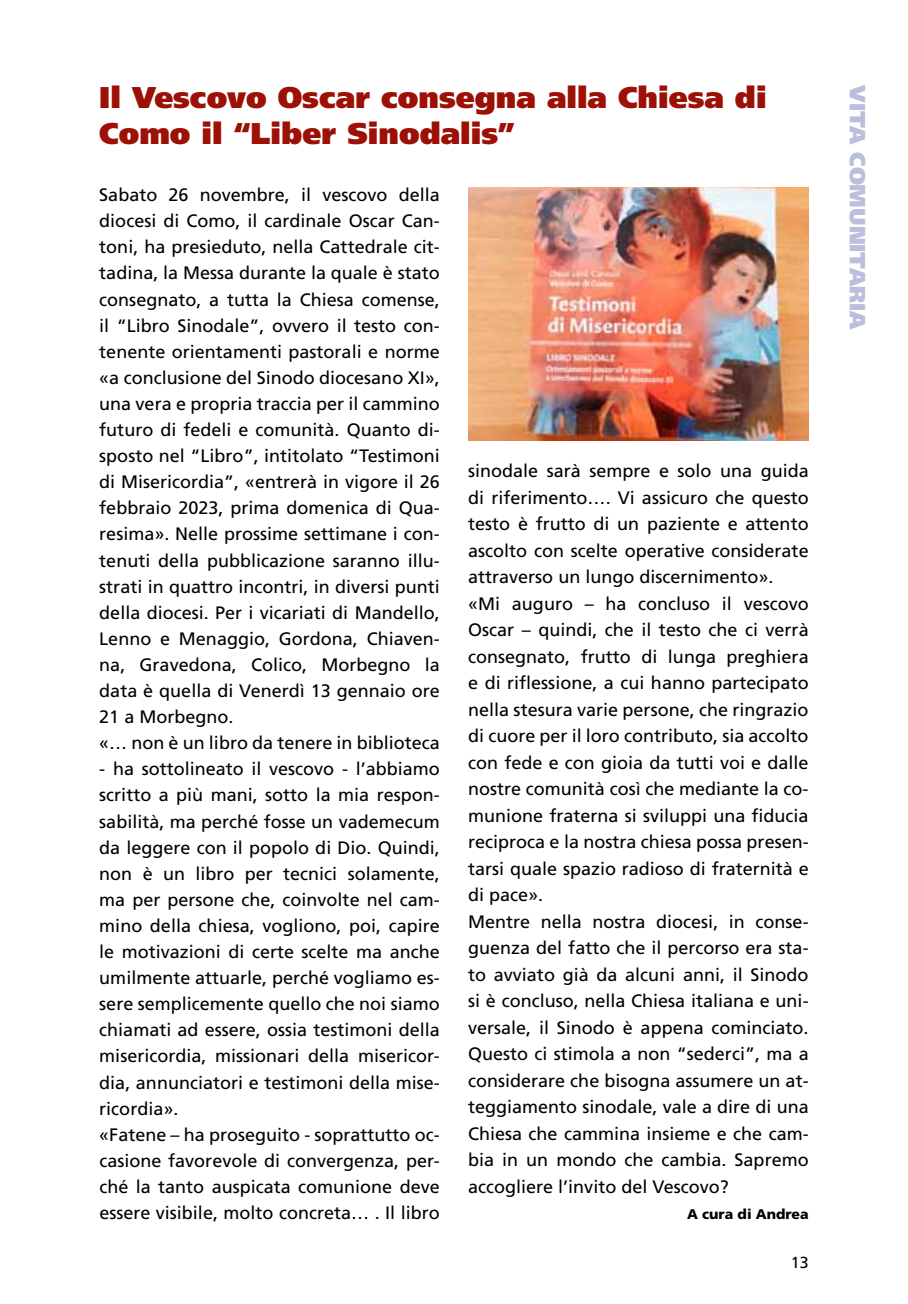
<style>
.page{position:relative;width:908px;height:1304px;background:#fff}
.page>*{position:absolute;margin:0;border:0;box-sizing:border-box;transform-origin:0 0}
.t1{font:900 30px/36px "Frutiger";color:#9c1006}
.t2{font:900 22px "Frutiger";color:#bbbedc}
.t3{font:18px/26.2px "Frutiger";color:#000}
.t4{font:16px "Frutiger";color:#000}
.t5{font:900 14px "Frutiger";color:#000}
</style>
<div class="page">
<img style="left:468px;top:187px;width:340px;height:253px">
<h1 class="t1" style="left:99px;top:79px;width:668px">Il Vescovo Oscar consegna alla Chiesa di<br>Como il “Liber Sinodalis”</h1>
<p class="t3" style="left:99px;top:182px;width:342px">Sabato 26 novembre, il vescovo della diocesi di Como, il cardinale Oscar Can&shy;toni, ha presieduto, nella Cattedrale cit&shy;tadina, la Messa durante la quale è stato consegnato, a tutta la Chiesa comense, il “Libro Sinodale”, ovvero il testo con&shy;tenente orientamenti pastorali e norme «a conclusione del Sinodo diocesano XI », una vera e propria traccia per il cammino futuro di fedeli e comunità. Quanto di&shy;sposto nel “Libro”, intitolato “Testimoni di M isericordia”, «entrerà in vigore il 26 febbraio 2023, prima domenica di Qua&shy;resima». Nelle prossime settimane i con&shy;tenuti della pubblicazione saranno illu&shy;strati in quattro incontri, in diversi punti della diocesi. Per i vicariati di Mandello, Lenno e Menaggio, Gordona, Chiaven&shy;na, Gravedona, Colico, Morbegno la data è quella di Venerdì 13 gennaio ore 21 a Morbegno.<br>«… non è un libro da tenere in biblioteca</p>
<p class="t3" style="left:99px;top:756px;width:342px">- ha sottolineato il vescovo - l’abbiamo scritto a più mani, sotto la mia respon&shy;sabilità, ma perché fosse un vademecum da leggere con il popolo di Dio. Quindi, non è un libro per tecnici solamente, ma per persone che, coinvolte nel cam&shy;mino della chiesa, vogliono, poi, capire le motivazioni di certe scelte ma anche umilmente attuarle, perché vogliamo es&shy;sere semplicemente quello che noi siamo chiamati ad essere, ossia testimoni della misericordia, missionari della misericor&shy;dia, annunciatori e testimoni della mise&shy;ricordia».<br>«Fatene – ha proseguito - soprattutto oc&shy;casione favorevole di convergenza, per&shy;ché la tanto auspicata comunione deve essere visibile, molto concreta… . I l libro</p>
<p class="t3" style="left:468px;top:457px;width:342px">sinodale sarà sempre e solo una guida di riferimento…. Vi assicuro che questo testo è frutto di un paziente e attento ascolto con scelte operative considerate attraverso un lungo discernimento». «Mi auguro – ha concluso il vescovo Oscar – quindi, che il testo che ci verrà consegnato, frutto di lunga preghiera e di riflessione, a cui hanno partecipato nella stesura varie persone, che ringrazio di cuore per il loro contributo, sia accolto con fede e con gioia da tutti voi e dalle nostre comunità così che mediante la co&shy;munione fraterna si sviluppi una fiducia reciproca e la nostra chiesa possa presen&shy;tarsi quale spazio radioso di fraternità e di pace».<br>Mentre nella nostra diocesi, in conse&shy;guenza del fatto che il percorso era sta&shy;to avviato già da alcuni anni, il Sinodo si è concluso, nella Chiesa italiana e uni&shy;versale, il Sinodo è appena cominciato.<br>Questo ci stimola a non “sederci”, ma a considerare che bisogna assumere un at&shy;teggiamento sinodale, vale a dire di una Chiesa che cammina insieme e che cam&shy;bia in un mondo che cambia. Sapremo accogliere l’invito del Vescovo?</p>
<p class="t5" style="left:686px;top:1206px;width:123px">A cura di Andrea</p>
<p class="t4" style="left:790px;top:1253px;width:19px">13</p>
<p class="t2" style="left:870px;top:85px;width:247px;rotate:90deg">VITA COMUNITARIA</p>
</div>
